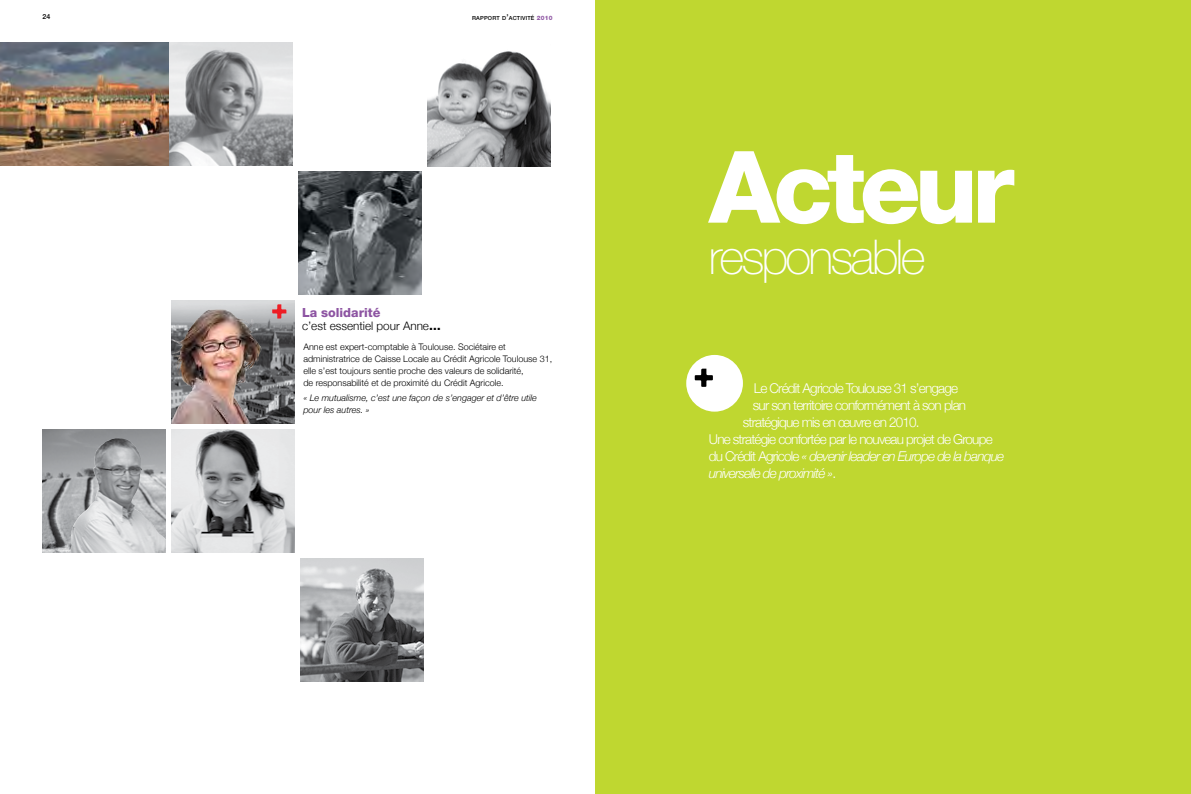
<style>
.page{position:relative;width:1191px;height:794px;background:#fff}
.page>*{position:absolute;margin:0;border:0;box-sizing:border-box;transform-origin:0 0}
.t1{font:800 100px "Helvetica Neue";color:#fff}
.t2{font:100 48px "Helvetica Neue";letter-spacing:-.06em;color:#fff}
.t3{font:300 13.5px "Helvetica Neue";letter-spacing:-.06em;color:#fff}
.t4{font:italic 300 13.5px "Helvetica Neue";letter-spacing:-.06em;color:#fff}
.t5{font:800 12.6px "Helvetica Neue";color:#8d54a2}
.t6{font:300 11.7px "Helvetica Neue";color:#000}
.t7{font:300 9px/12px "Helvetica Neue";color:#000}
.t8{font:italic 300 9px/12px "Helvetica Neue";color:#000}
.t9{font:500 7px "Helvetica Neue";color:#000}
.t10{font:500 5.6px "Helvetica Neue";letter-spacing:.03em;color:#000}
.s1{font-size:8px}
.s2{font-weight:800;font-size:6px;color:#8d54a2}
.s3{font-weight:800}
.s4{font-style:normal}
</style>
<div class="page">
<img style="left:265px;top:300px;width:30px;height:124px">
<img style="left:171px;top:300px;width:94px;height:124px">
<img style="left:43px;top:429px;width:123px;height:124px">
<img style="left:70px;top:438px;width:96px;height:115px">
<img style="left:171px;top:429px;width:124px;height:124px">
<img style="left:0;top:43px;width:169px;height:123px">
<div style="left:595px;top:0;width:596px;height:794px;background:#bfd730"></div>
<div style="left:686px;top:355px;width:57px;height:56px;background:#fff;border-radius:50%"></div>
<svg style="left:694px;top:369px;width:19px;height:18px"></svg>
<img style="left:169px;top:43px;width:123px;height:123px">
<img style="left:298px;top:171px;width:123px;height:124px">
<img style="left:300px;top:558px;width:124px;height:124px">
<img style="left:427px;top:51px;width:123px;height:115px">
<svg style="left:272px;top:304px;width:14px;height:14px"></svg>
<p class="t9" style="left:43px;top:12px;width:9px">24</p>
<p class="t10" style="left:472px;top:14px;width:82px">RAPPORT D<span class="s1">’</span>ACTIVITÉ <span class="s2">2010</span></p>
<h3 class="t5" style="left:302px;top:305px;width:80px">La solidarité</h3>
<p class="t6" style="left:302px;top:319px;width:140px">c’est essentiel pour Anne<span class="s3">…</span></p>
<p class="t7" style="left:303px;top:341px;width:250px">Anne est expert-comptable à Toulouse. Sociétaire et administratrice de Caisse Locale au Crédit Agricole Toulouse 31, elle s’est toujours sentie proche des valeurs de solidarité,<br>de responsabilité et de proximité du Crédit Agricole.</p>
<p class="t8" style="left:303px;top:392px;width:235px">« Le mutualisme, c’est une façon de s’engager et d’être utile pour les autres. »</p>
<h1 class="t1" style="left:709px;top:127px;width:307px">Acteur</h1>
<h2 class="t2" style="left:709px;top:229px;width:218px">responsable</h2>
<h3 class="t3" style="left:754px;top:380px;width:206px">Le Crédit Agricole Toulouse 31 s’engage</h3>
<h3 class="t3" style="left:753px;top:397px;width:215px">sur son territoire conformément à son plan</h3>
<h3 class="t3" style="left:743px;top:414px;width:178px">stratégique mis en œuvre en 2010.</h3>
<h3 class="t3" style="left:709px;top:431px;width:285px">Une stratégie confortée par le nouveau projet de Groupe</h3>
<h3 class="t4" style="left:709px;top:448px;width:297px"><span class="s4">du Crédit Agricole</span> « devenir leader en Europe de la banque</h3>
<h3 class="t4" style="left:709px;top:465px;width:129px">universelle de proximité »<span class="s4">.</span></h3>
</div>
